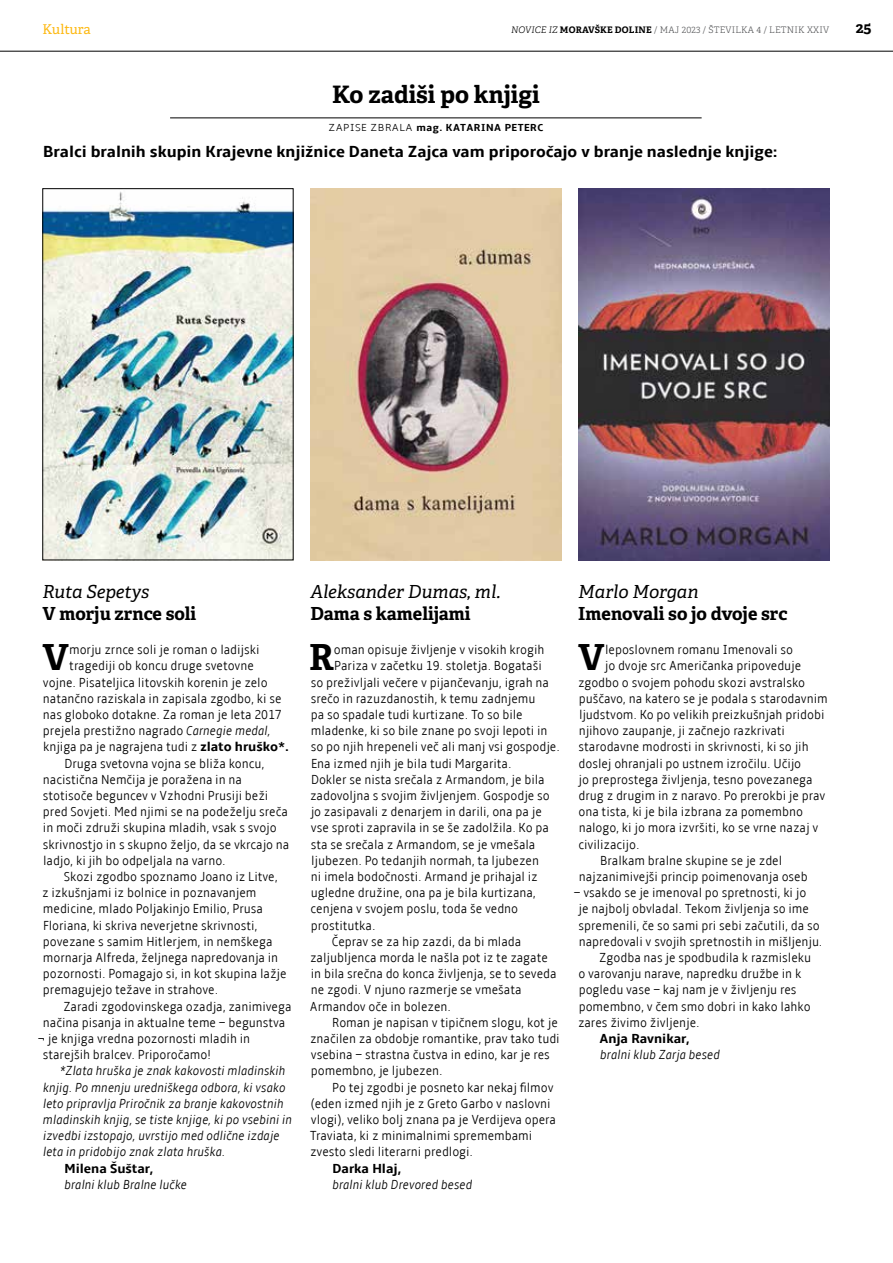
<style>
.page{position:relative;width:893px;height:1263px;background:#fff}
.page>*{position:absolute;margin:0;border:0;box-sizing:border-box;transform-origin:0 0}
.t1{font:700 35.85px "Adelle";color:#000}
.t2{font:700 24px "Adelle";color:#000}
.t3{font:700 18px "Adelle";color:#000}
.t4{font:italic 18px "Adelle";color:#000}
.t5{font:700 16.5px "Amble";color:#000}
.t6{font:700 15px "Adelle";color:#000}
.t7{font:300 condensed 13.5px "Amble";color:#000}
.t8{font:italic 300 condensed 13.5px/16.2px "Amble";color:#000}
.t9{font:700 13.5px "Amble";color:#000}
.t10{font:13.5px "Adelle";letter-spacing:-.015em;color:#fdb913}
.t11{font:700 10.5px "Amble";letter-spacing:.05em;color:#000}
.t12{font:300 9px "Adelle";letter-spacing:.02em;color:#58595b}
.s1{font-style:italic;color:#000}
.s2{font-weight:700;color:#000}
.s3{font-weight:300}
.s4{font-style:italic}
.s5{font-weight:700;font-stretch:normal}
</style>
<div class="page">
<hr style="left:0;top:51px;width:893px;height:1px;background:#000">
<hr style="left:170px;top:118px;width:532px;height:1px;background:#000">
<img style="left:45px;top:191px;width:246px;height:367px">
<img style="left:310px;top:188px;width:251px;height:372px">
<img style="left:578px;top:188px;width:251px;height:372px">
<p class="t10" style="left:43px;top:21px;width:50px">Kultura</p>
<p class="t12" style="left:511px;top:24px;width:320px"><span class="s1">NOVICE IZ</span> <span class="s2">MORAVŠKE DOLINE</span> / MAJ 2023 / ŠTEVILKA 4 / LETNIK XXIV</p>
<p class="t6" style="left:856px;top:18px;width:17px">25</p>
<h2 class="t2" style="left:332px;top:79px;width:209px">Ko zadiši po knjigi</h2>
<p class="t11" style="left:328px;top:121px;width:216px"><span class="s3">ZAPISE ZBRALA</span> mag. KATARINA PETERC</p>
<p class="t5" style="left:43px;top:142px;width:736px">Bralci bralnih skupin Krajevne knjižnice Daneta Zajca vam priporočajo v branje naslednje knjige:</p>
<h3 class="t4" style="left:43px;top:580px;width:108px">Ruta Sepetys</h3>
<h3 class="t3" style="left:43px;top:602px;width:155px">V morju zrnce soli</h3>
<h3 class="t4" style="left:310px;top:580px;width:192px">Aleksander Dumas, ml.</h3>
<h3 class="t3" style="left:310px;top:602px;width:162px">Dama s kamelijami</h3>
<h3 class="t4" style="left:578px;top:580px;width:122px">Marlo Morgan</h3>
<h3 class="t3" style="left:578px;top:602px;width:211px">Imenovali so jo dvoje src</h3>
<h1 class="t1" style="left:42px;top:635px;width:28px">V</h1>
<p class="t7" style="left:69px;top:642px;width:192px">morju zrnce soli je roman o ladijski</p>
<p class="t7" style="left:69px;top:658px;width:186px">tragediji ob koncu druge svetovne</p>
<p class="t7" style="left:43px;top:674px;width:226px">vojne. Pisateljica litovskih korenin je zelo</p>
<p class="t7" style="left:43px;top:690px;width:240px">natančno raziskala in zapisala zgodbo, ki se</p>
<p class="t7" style="left:43px;top:707px;width:240px">nas globoko dotakne. Za roman je leta 2017</p>
<p class="t7" style="left:43px;top:723px;width:229px">prejela prestižno nagrado <span class="s4">Carnegie medal,</span></p>
<p class="t7" style="left:43px;top:739px;width:247px">knjiga pa je nagrajena tudi z <span class="s5">zlato hruško*.</span></p>
<p class="t7" style="left:64px;top:755px;width:202px">Druga svetovna vojna se bliža koncu,</p>
<p class="t7" style="left:43px;top:771px;width:201px">nacistična Nemčija je poražena in na</p>
<p class="t7" style="left:43px;top:788px;width:227px">stotisoče beguncev v Vzhodni Prusiji beži</p>
<p class="t7" style="left:43px;top:804px;width:246px">pred Sovjeti. Med njimi se na podeželju sreča</p>
<p class="t7" style="left:43px;top:820px;width:235px">in moči združi skupina mladih, vsak s svojo</p>
<p class="t7" style="left:43px;top:836px;width:248px">skrivnostjo in s skupno željo, da se vkrcajo na</p>
<p class="t7" style="left:43px;top:852px;width:184px">ladjo, ki jih bo odpeljala na varno.</p>
<p class="t7" style="left:64px;top:869px;width:215px">Skozi zgodbo spoznamo Joano iz Litve,</p>
<p class="t7" style="left:42px;top:885px;width:216px">z izkušnjami iz bolnice in poznavanjem</p>
<p class="t7" style="left:43px;top:901px;width:222px">medicine, mlado Poljakinjo Emilio, Prusa</p>
<p class="t7" style="left:43px;top:917px;width:216px">Floriana, ki skriva neverjetne skrivnosti,</p>
<p class="t7" style="left:43px;top:933px;width:231px">povezane s samim Hitlerjem, in nemškega</p>
<p class="t7" style="left:43px;top:950px;width:237px">mornarja Alfreda, željnega napredovanja in</p>
<p class="t7" style="left:43px;top:966px;width:245px">pozornosti. Pomagajo si, in kot skupina lažje</p>
<p class="t7" style="left:43px;top:982px;width:177px">premagujejo težave in strahove.</p>
<p class="t7" style="left:63px;top:998px;width:230px">Zaradi zgodovinskega ozadja, zanimivega</p>
<p class="t7" style="left:43px;top:1014px;width:244px">načina pisanja in aktualne teme – begunstva</p>
<p class="t7" style="left:38px;top:1031px;width:214px">¬ je knjiga vredna pozornosti mladih in</p>
<p class="t7" style="left:43px;top:1047px;width:169px">starejših bralcev. Priporočamo!</p>
<p class="t8" style="left:43px;top:1063px;width:251px;text-indent:17px">*Zlata hruška je znak kakovosti mladinskih knjig. Po mnenju uredniškega odbora, ki vsako leto pripravlja Priročnik za branje kakovostnih mladinskih knjig, se tiste knjige, ki po vsebini in izvedbi izstopajo, uvrstijo med odlične izdaje leta in pridobijo znak zlata hruška.</p>
<p class="t9" style="left:65px;top:1160px;width:90px">Milena Šuštar,</p>
<p class="t8" style="left:64px;top:1176px;width:124px">bralni klub Bralne lučke</p>
<h1 class="t1" style="left:309px;top:635px;width:26px">R</h1>
<p class="t7" style="left:334px;top:642px;width:212px">oman opisuje življenje v visokih krogih</p>
<p class="t7" style="left:334px;top:658px;width:209px">Pariza v začetku 19. stoletja. Bogataši</p>
<p class="t7" style="left:311px;top:674px;width:240px">so preživljali večere v pijančevanju, igrah na</p>
<p class="t7" style="left:311px;top:690px;width:226px">srečo in razuzdanostih, k temu zadnjemu</p>
<p class="t7" style="left:311px;top:707px;width:213px">pa so spadale tudi kurtizane. To so bile</p>
<p class="t7" style="left:311px;top:723px;width:238px">mladenke, ki so bile znane po svoji lepoti in</p>
<p class="t7" style="left:311px;top:739px;width:251px">so po njih hrepeneli več ali manj vsi gospodje.</p>
<p class="t7" style="left:311px;top:755px;width:202px">Ena izmed njih je bila tudi Margarita.</p>
<p class="t7" style="left:311px;top:771px;width:235px">Dokler se nista srečala z Armandom, je bila</p>
<p class="t7" style="left:310px;top:788px;width:241px">zadovoljna s svojim življenjem. Gospodje so</p>
<p class="t7" style="left:311px;top:804px;width:233px">jo zasipavali z denarjem in darili, ona pa je</p>
<p class="t7" style="left:311px;top:820px;width:240px">vse sproti zapravila in se še zadolžila. Ko pa</p>
<p class="t7" style="left:311px;top:836px;width:226px">sta se srečala z Armandom, se je vmešala</p>
<p class="t7" style="left:311px;top:852px;width:229px">ljubezen. Po tedanjih normah, ta ljubezen</p>
<p class="t7" style="left:311px;top:869px;width:228px">ni imela bodočnosti. Armand je prihajal iz</p>
<p class="t7" style="left:311px;top:885px;width:227px">ugledne družine, ona pa je bila kurtizana,</p>
<p class="t7" style="left:311px;top:901px;width:209px">cenjena v svojem poslu, toda še vedno</p>
<p class="t7" style="left:311px;top:917px;width:66px">prostitutka.</p>
<p class="t7" style="left:332px;top:933px;width:191px">Čeprav se za hip zazdi, da bi mlada</p>
<p class="t7" style="left:310px;top:950px;width:239px">zaljubljenca morda le našla pot iz te zagate</p>
<p class="t7" style="left:311px;top:966px;width:247px">in bila srečna do konca življenja, se to seveda</p>
<p class="t7" style="left:311px;top:982px;width:212px">ne zgodi. V njuno razmerje se vmešata</p>
<p class="t7" style="left:310px;top:998px;width:142px">Armandov oče in bolezen.</p>
<p class="t7" style="left:332px;top:1014px;width:227px">Roman je napisan v tipičnem slogu, kot je</p>
<p class="t7" style="left:310px;top:1031px;width:251px">značilen za obdobje romantike, prav tako tudi</p>
<p class="t7" style="left:311px;top:1047px;width:241px">vsebina – strastna čustva in edino, kar je res</p>
<p class="t7" style="left:311px;top:1063px;width:133px">pomembno, je ljubezen.</p>
<p class="t7" style="left:332px;top:1079px;width:223px">Po tej zgodbi je posneto kar nekaj filmov</p>
<p class="t7" style="left:311px;top:1095px;width:241px">(eden izmed njih je z Greto Garbo v naslovni</p>
<p class="t7" style="left:311px;top:1112px;width:247px">vlogi), veliko bolj znana pa je Verdijeva opera</p>
<p class="t7" style="left:310px;top:1128px;width:224px">Traviata, ki z minimalnimi spremembami</p>
<p class="t7" style="left:310px;top:1144px;width:164px">zvesto sledi literarni predlogi.</p>
<p class="t9" style="left:332px;top:1160px;width:71px">Darka Hlaj,</p>
<p class="t8" style="left:332px;top:1176px;width:142px">bralni klub Drevored besed</p>
<h1 class="t1" style="left:578px;top:635px;width:28px">V</h1>
<p class="t7" style="left:605px;top:642px;width:189px">leposlovnem romanu Imenovali so</p>
<p class="t7" style="left:605px;top:658px;width:198px">jo dvoje src Američanka pripoveduje</p>
<p class="t7" style="left:578px;top:674px;width:229px">zgodbo o svojem pohodu skozi avstralsko</p>
<p class="t7" style="left:579px;top:690px;width:250px">puščavo, na katero se je podala s starodavnim</p>
<p class="t7" style="left:579px;top:707px;width:247px">ljudstvom. Ko po velikih preizkušnjah pridobi</p>
<p class="t7" style="left:579px;top:723px;width:208px">njihovo zaupanje, ji začnejo razkrivati</p>
<p class="t7" style="left:579px;top:739px;width:232px">starodavne modrosti in skrivnosti, ki so jih</p>
<p class="t7" style="left:579px;top:755px;width:224px">doslej ohranjali po ustnem izročilu. Učijo</p>
<p class="t7" style="left:579px;top:771px;width:235px">jo preprostega življenja, tesno povezanega</p>
<p class="t7" style="left:579px;top:788px;width:248px">drug z drugim in z naravo. Po prerokbi je prav</p>
<p class="t7" style="left:578px;top:804px;width:226px">ona tista, ki je bila izbrana za pomembno</p>
<p class="t7" style="left:579px;top:820px;width:241px">nalogo, ki jo mora izvršiti, ko se vrne nazaj v</p>
<p class="t7" style="left:578px;top:836px;width:62px">civilizacijo.</p>
<p class="t7" style="left:600px;top:852px;width:184px">Bralkam bralne skupine se je zdel</p>
<p class="t7" style="left:579px;top:869px;width:230px">najzanimivejši princip poimenovanja oseb</p>
<p class="t7" style="left:574px;top:885px;width:234px">– vsakdo se je imenoval po spretnosti, ki jo</p>
<p class="t7" style="left:579px;top:901px;width:232px">je najbolj obvladal. Tekom življenja so ime</p>
<p class="t7" style="left:579px;top:917px;width:243px">spremenili, če so sami pri sebi začutili, da so</p>
<p class="t7" style="left:579px;top:933px;width:245px">napredovali v svojih spretnostih in mišljenju.</p>
<p class="t7" style="left:599px;top:950px;width:213px">Zgodba nas je spodbudila k razmisleku</p>
<p class="t7" style="left:578px;top:966px;width:224px">o varovanju narave, napredku družbe in k</p>
<p class="t7" style="left:579px;top:982px;width:219px">pogledu vase – kaj nam je v življenju res</p>
<p class="t7" style="left:579px;top:998px;width:233px">pomembno, v čem smo dobri in kako lahko</p>
<p class="t7" style="left:578px;top:1014px;width:123px">zares živimo življenje.</p>
<p class="t9" style="left:599px;top:1031px;width:92px">Anja Ravnikar,</p>
<p class="t8" style="left:600px;top:1047px;width:121px">bralni klub Zarja besed</p>
</div>
